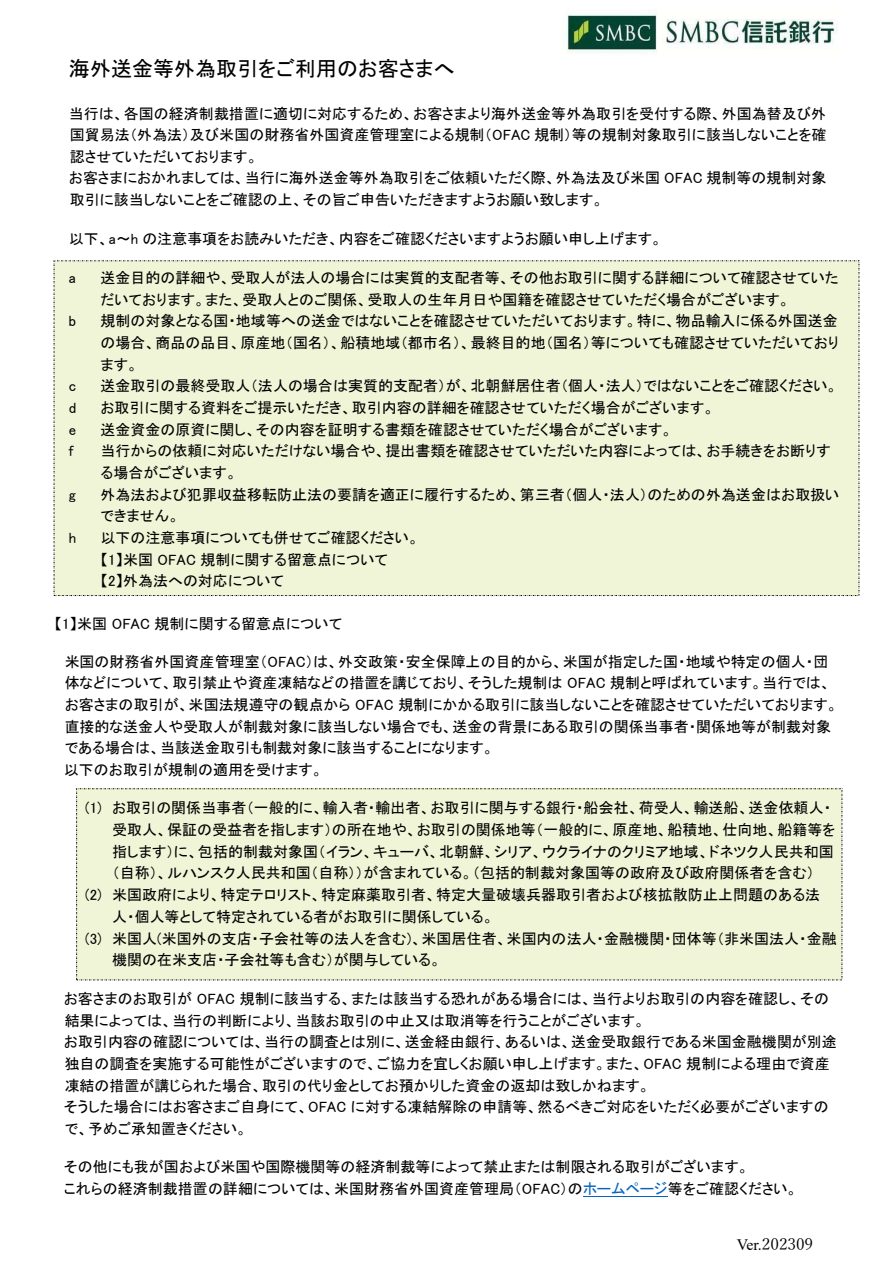
<style>
.page{position:relative;width:894px;height:1264px;background:#fff}
.page>*{position:absolute;margin:0;border:0;box-sizing:border-box;transform-origin:0 0}
.t1{font:21px "MS P Gothic";color:#000}
.t2{font:15.9px "Yu Mincho";letter-spacing:-.005em;color:#000}
.t3{font:15px/21.6px "MS P Gothic";color:#000}
.s1{color:#0563c1}
.s2{font-family:"Times New Roman"}
</style>
<div class="page">
<img style="left:567px;top:10px;width:270px;height:44px">
<div style="left:54px;top:261px;width:804px;height:334px;background:#f1f5d7"></div>
<div style="left:77px;top:788px;width:764px;height:191px;background:#f1f5d7"></div>
<hr style="left:583px;top:1195px;width:84px;height:1px;background:#0563c1">
<p class="t1" style="left:69px;top:58px;width:387px">海外送金等外為取引をご利用のお客さまへ</p>
<p class="t3" style="left:69px;top:102px;width:758px;text-align:justify">当行は、各国の経済制裁措置に適切に対応するため、お客さまより海外送金等外為取引を受付する際、外国為替及び外国貿易法（外為法）及び米国の財務省外国資産管理室による規制（OFAC 規制）等の規制対象取引に該当しないことを確認させていただいております。</p>
<p class="t3" style="left:69px;top:167px;width:758px">お客さまにおかれましては、当行に海外送金等外為取引をご依頼いただく際、外為法及び米国 OFAC 規制等の規制対象取引に該当しないことをご確認の上、その旨ご申告いただきますようお願い致します。</p>
<p class="t3" style="left:69px;top:228px;width:594px">以下、a～h の注意事項をお読みいただき、内容をご確認くださいますようお願い申し上げます。</p>
<p class="t3" style="left:69px;top:267px;width:9px">a</p>
<p class="t3" style="left:100px;top:267px;width:739px">送金目的の詳細や、受取人が法人の場合には実質的支配者等、その他お取引に関する詳細について確認させていただいております。また、受取人とのご関係、受取人の生年月日や国籍を確認させていただく場合がございます。</p>
<p class="t3" style="left:69px;top:310px;width:9px">b</p>
<p class="t3" style="left:100px;top:310px;width:739px;text-align:justify">規制の対象となる国・地域等への送金ではないことを確認させていただいております。特に、物品輸入に係る外国送金の場合、商品の品目、原産地（国名）、船積地域（都市名）、最終目的地（国名）等についても確認させていただいております。</p>
<p class="t3" style="left:69px;top:375px;width:9px">c</p>
<p class="t3" style="left:100px;top:375px;width:738px">送金取引の最終受取人（法人の場合は実質的支配者）が、北朝鮮居住者（個人・法人）ではないことをご確認ください。</p>
<p class="t3" style="left:69px;top:397px;width:9px">d</p>
<p class="t3" style="left:100px;top:397px;width:615px">お取引に関する資料をご提示いただき、取引内容の詳細を確認させていただく場合がございます。</p>
<p class="t3" style="left:69px;top:418px;width:9px">e</p>
<p class="t3" style="left:100px;top:418px;width:573px">送金資金の原資に関し、その内容を証明する書類を確認させていただく場合がございます。</p>
<p class="t3" style="left:69px;top:440px;width:6px">f</p>
<p class="t3" style="left:100px;top:440px;width:731px">当行からの依頼に対応いただけない場合や、提出書類を確認させていただいた内容によっては、お手続きをお断りする場合がございます。</p>
<p class="t3" style="left:69px;top:483px;width:8px">g</p>
<p class="t3" style="left:100px;top:483px;width:740px">外為法および犯罪収益移転防止法の要請を適正に履行するため、第三者（個人・法人）のための外為送金はお取扱いできません。</p>
<p class="t3" style="left:69px;top:526px;width:9px">h</p>
<p class="t3" style="left:100px;top:526px;width:320px">以下の注意事項についても併せてご確認ください。</p>
<p class="t3" style="left:100px;top:548px;width:289px">【1】米国 OFAC 規制に関する留意点について</p>
<p class="t3" style="left:100px;top:570px;width:185px">【2】外為法への対応について</p>
<p class="t3" style="left:55px;top:612px;width:289px">【1】米国 OFAC 規制に関する留意点について</p>
<p class="t3" style="left:65px;top:650px;width:774px">米国の財務省外国資産管理室（OFAC）は、外交政策・安全保障上の目的から、米国が指定した国・地域や特定の個人・団体などについて、取引禁止や資産凍結などの措置を講じており、そうした規制は OFAC 規制と呼ばれています。当行では、お客さまの取引が、米国法規遵守の観点から OFAC 規制にかかる取引に該当しないことを確認させていただいております。直接的な送金人や受取人が制裁対象に該当しない場合でも、送金の背景にある取引の関係当事者・関係地等が制裁対象である場合は、当該送金取引も制裁対象に該当することになります。</p>
<p class="t3" style="left:64px;top:758px;width:260px">以下のお取引が規制の適用を受けます。</p>
<p class="t3" style="left:112px;top:797px;width:724px;text-indent:-27px">(1) お取引の関係当事者（一般的に、輸入者・輸出者、お取引に関与する銀行・船会社、荷受人、輸送船、送金依頼人・受取人、保証の受益者を指します）の所在地や、お取引の関係地等（一般的に、原産地、船積地、仕向地、船籍等を指します）に、包括的制裁対象国（イラン、キューバ、北朝鮮、シリア、ウクライナのクリミア地域、ドネツク人民共和国（自称）、ルハンスク人民共和国（自称））が含まれている。（包括的制裁対象国等の政府及び政府関係者を含む）</p>
<p class="t3" style="left:112px;top:883px;width:709px;text-indent:-27px">(2) 米国政府により、特定テロリスト、特定麻薬取引者、特定大量破壊兵器取引者および核拡散防止上問題のある法人・個人等として特定されている者がお取引に関係している。</p>
<p class="t3" style="left:112px;top:927px;width:726px;text-indent:-27px">(3) 米国人(米国外の支店・子会社等の法人を含む)、米国居住者、米国内の法人・金融機関・団体等（非米国法人・金融機関の在米支店・子会社等も含む）が関与している。</p>
<p class="t3" style="left:64px;top:987px;width:766px">お客さまのお取引が OFAC 規制に該当する、または該当する恐れがある場合には、当行よりお取引の内容を確認し、その結果によっては、当行の判断により、当該お取引の中止又は取消等を行うことがございます。</p>
<p class="t3" style="left:64px;top:1030px;width:774px">お取引内容の確認については、当行の調査とは別に、送金経由銀行、あるいは、送金受取銀行である米国金融機関が別途独自の調査を実施する可能性がございますので、ご協力を宜しくお願い申し上げます。また、OFAC 規制による理由で資産凍結の措置が講じられた場合、取引の代り金としてお預かりした資金の返却は致しかねます。</p>
<p class="t3" style="left:64px;top:1095px;width:766px">そうした場合にはお客さまご自身にて、OFAC に対する凍結解除の申請等、然るべきご対応をいただく必要がございますので、予めご承知置きください。</p>
<p class="t3" style="left:64px;top:1155px;width:686px">その他にも我が国および米国や国際機関等の経済制裁等によって禁止または制限される取引がございます。</p>
<p class="t3" style="left:64px;top:1177px;width:735px">これらの経済制裁措置の詳細については、米国財務省外国資産管理局（OFAC）の<span class="s1">ホームページ</span>等をご確認ください。</p>
<p class="t2" style="left:736px;top:1235px;width:78px"><span class="s2">Ver.</span>202309</p>
</div>
